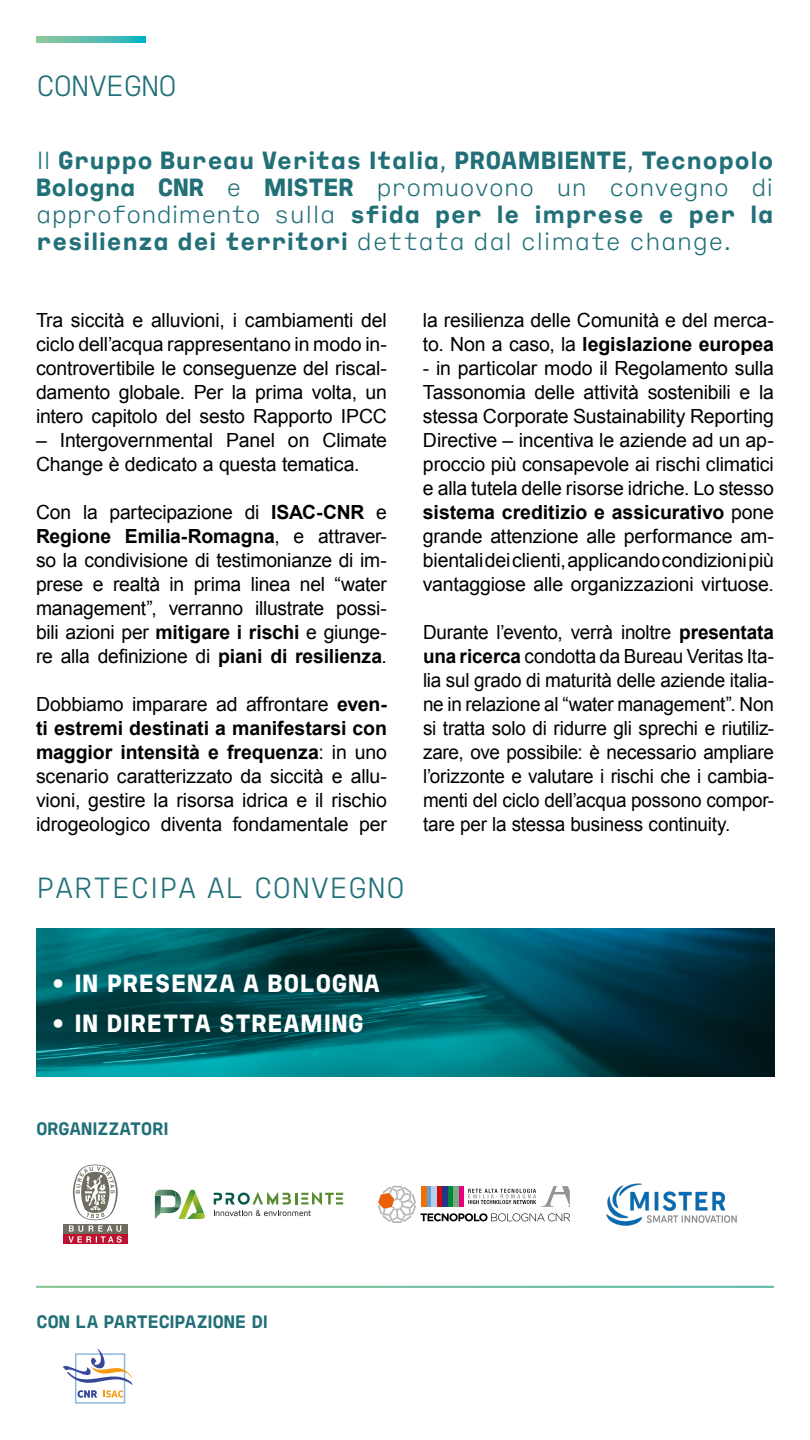
<style>
.page{position:relative;width:810px;height:1440px;background:#fff}
.page>*{position:absolute;margin:0;border:0;box-sizing:border-box;transform-origin:0 0}
.t1{font:300 expanded 29.1px "Bureau Veritas";color:#217078}
.t2{font:300 expanded 29.1px "Bureau Veritas";letter-spacing:-.05em;color:#217078}
.t3{font:700 expanded 24.75px/27px "Bureau Veritas";letter-spacing:-.01em;color:#217078;text-align:justify}
.t4{font:700 expanded 24.75px "Bureau Veritas";color:#fff}
.t5{font:19.5px/24px "Arial";letter-spacing:-.01em;color:#000;text-align:justify}
.t6{font:700 condensed 18px "Bureau Veritas";letter-spacing:-.03em;color:#217078}
.s1{font-weight:300}
.s2{font-weight:700}
</style>
<div class="page">
<svg style="left:36px;top:36px;width:110px;height:6px"></svg>
<img style="left:36px;top:928px;width:738px;height:148px">
<svg style="left:63px;top:1348px;width:70px;height:56px"></svg>
<div style="left:63px;top:1224px;width:64px;height:9px;background:#6f6d60"></div>
<div style="left:63px;top:1235px;width:64px;height:9px;background:#bd112f"></div>
<svg style="left:68px;top:1165px;width:54px;height:78px"></svg>
<svg style="left:378px;top:1186px;width:192px;height:37px"></svg>
<svg style="left:155px;top:1190px;width:50px;height:29px"></svg>
<svg style="left:214px;top:1192px;width:129px;height:24px"></svg>
<img style="left:606px;top:1183px;width:131px;height:43px">
<h1 class="t2" style="left:36px;top:68px;width:143px">CONVEGNO</h1>
<p class="t3" style="left:36px;top:146px;width:740px"><span class="s1">Il</span> Gruppo Bureau Veritas Italia<span class="s1">,</span> PROAMBIENTE<span class="s1">,</span> Tecnopolo Bologna CNR <span class="s1">e</span> MISTER <span class="s1">promuovono un convegno di approfondimento sulla</span> sfida per le imprese e per la resilienza dei territori <span class="s1">dettata dal climate change.</span></p>
<p class="t5" style="left:36px;top:309px;width:353px">Tra siccità e alluvioni, i cambiamenti del ciclo dell’acqua rappresentano in modo in&shy;controvertibile le conseguenze del riscal&shy;damento globale. Per la prima volta, un intero capitolo del sesto Rapporto IPCC</p>
<p class="t5" style="left:36px;top:429px;width:352px">– Intergovernmental Panel on Climate<br>Change è dedicato a questa tematica.</p>
<p class="t5" style="left:36px;top:501px;width:353px">Con la partecipazione di <span class="s2">ISAC-CNR</span> e <span class="s2">Regione Emilia-Romagna</span>, e attraver&shy;so la condivisione di testimonianze di im&shy;prese e realtà in prima linea nel “water management”, verranno illustrate possi&shy;bili azioni per <span class="s2">mitigare i rischi</span> e giunge&shy;re alla definizione di <span class="s2">piani di resilienza</span>.</p>
<p class="t5" style="left:36px;top:693px;width:353px">Dobbiamo imparare ad affrontare <span class="s2">even&shy;ti estremi destinati a manifestarsi con maggior intensità e frequenza</span>: in uno scenario caratterizzato da siccità e allu&shy;vioni, gestire la risorsa idrica e il rischio idrogeologico diventa fondamentale per</p>
<h1 class="t1" style="left:36px;top:870px;width:371px">PARTECIPA AL CONVEGNO</h1>
<p class="t5" style="left:423px;top:309px;width:353px">la resilienza delle Comunità e del merca&shy;to. Non a caso, la <span class="s2">legislazione europea</span></p>
<p class="t5" style="left:423px;top:357px;width:353px">- in particolar modo il Regolamento sulla Tassonomia delle attività sostenibili e la stessa Corporate Sustainability Reporting Directive – incentiva le aziende ad un ap&shy;proccio più consapevole ai rischi climatici e alla tutela delle risorse idriche. Lo stesso <span class="s2">sistema creditizio e assicurativo</span> pone grande attenzione alle performance am&shy;bientali dei clienti, applicando condizioni più vantaggiose alle organizzazioni virtuose.</p>
<p class="t5" style="left:423px;top:621px;width:353px">Durante l’evento, verrà inoltre <span class="s2">presentata una ricerca</span> condotta da Bureau Veritas Ita&shy;lia sul grado di maturità delle aziende italia&shy;ne in relazione al “water management”. Non si tratta solo di ridurre gli sprechi e riutiliz&shy;zare, ove possibile: è necessario ampliare l’orizzonte e valutare i rischi che i cambia&shy;menti del ciclo dell’acqua possono compor&shy;tare per la stessa business continuity.</p>
<p class="t4" style="left:50px;top:969px;width:331px">• IN PRESENZA A BOLOGNA</p>
<p class="t4" style="left:50px;top:1008px;width:315px">• IN DIRETTA STREAMING</p>
<p class="t6" style="left:36px;top:1117px;width:134px">ORGANIZZATORI</p>
<p class="t6" style="left:36px;top:1310px;width:234px">CON LA PARTECIPAZIONE DI</p>
</div>
